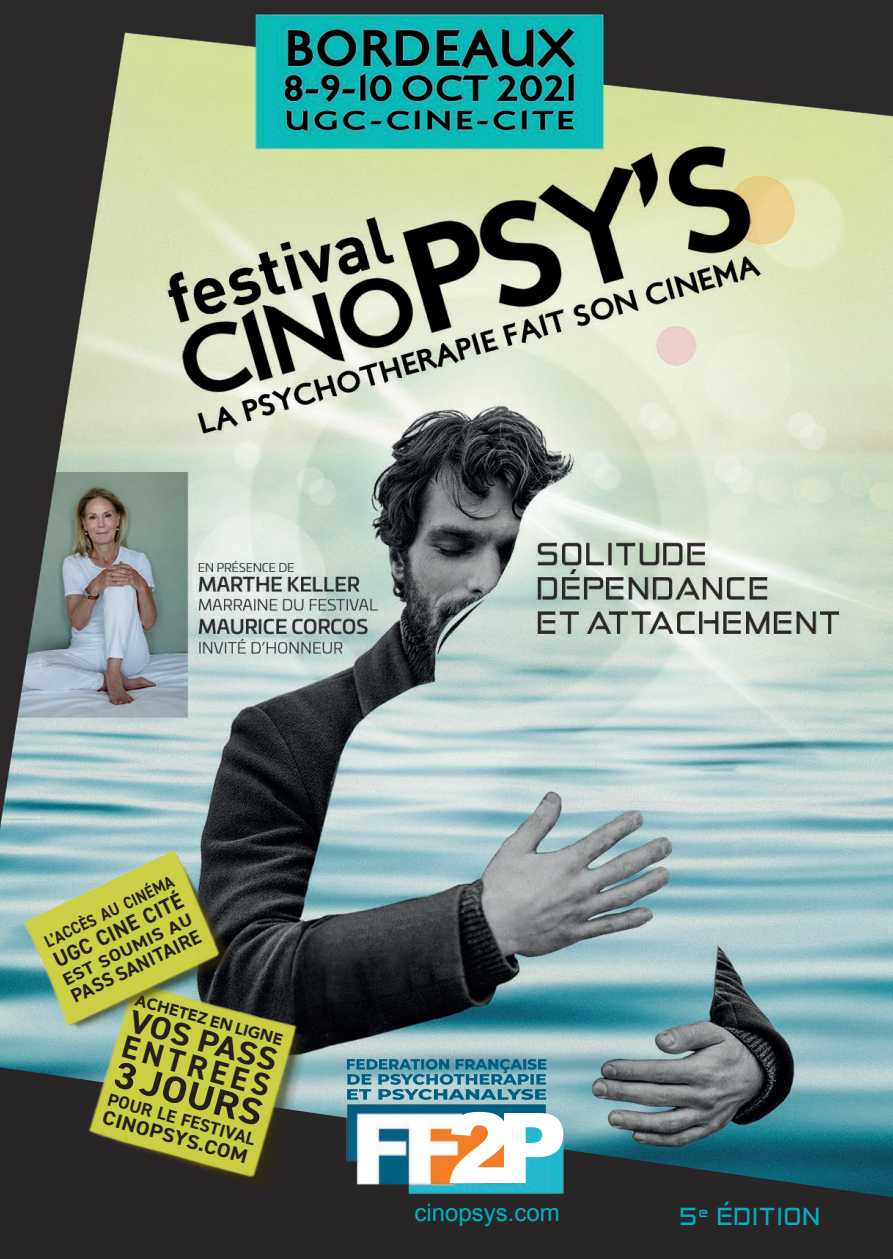
<style>
.page{position:relative;width:893px;height:1259px;background:#fff}
.page>*{position:absolute;margin:0;border:0;box-sizing:border-box;transform-origin:0 0}
.t1{font:700 37.5px "DIN2014";color:#231f20;scale:1.1 1}
.t2{font:700 32.1px "DIN2014";color:#231f20;scale:1.09 1}
.t3{font:700 32.1px "DIN2014";color:#231f20}
.t4{font:24px "Arial";color:#00b0be}
.t5{font:24px "Anita Semi square";color:#00b0be}
.t6{font:700 22.2px "DIN2014";color:#231f20}
.t7{font:700 20.1px "DIN2014";color:#231f20;scale:1.1 1}
.t8{font:700 19.8px "DIN2014";color:#231f20}
.t9{font:700 17.7px "DIN2014";color:#231f20}
.t10{font:700 17.1px "DIN2014";color:#231f20;scale:.9 1}
.t11{font:700 17.1px "DIN2014";color:#231f20;scale:1.15 1}
.t12{font:900 16.2px "Avenir";color:#231f20}
</style>
<div class="page">
<img style="left:0;top:0;width:893px;height:1067px">
<svg style="left:0;top:1067px;width:893px;height:192px;fill:#282527"></svg>
<img style="left:63px;top:959px;width:271px;height:255px">
<img style="left:2px;top:832px;width:243px;height:221px">
<img style="left:341px;top:1053px;width:227px;height:144px">
<p class="t10" style="left:41px;top:932px;width:159px;rotate:-26deg">L’ACCÈS AU CINÉMA</p>
<p class="t6" style="left:48px;top:948px;width:143px;rotate:-26deg">UGC CINE CITÉ</p>
<p class="t11" style="left:59px;top:970px;width:125px;rotate:-26deg">EST SOUMIS AU</p>
<p class="t8" style="left:67px;top:985px;width:143px;rotate:-26deg">PASS SANITAIRE</p>
<p class="t12" style="left:140px;top:985px;width:154px;rotate:16deg">ACHETEZ EN LIGNE</p>
<p class="t2" style="left:136px;top:999px;width:141px;rotate:16deg">VOS PASS</p>
<p class="t3" style="left:128px;top:1025px;width:154px;rotate:15deg">ENTREES</p>
<p class="t1" style="left:122px;top:1048px;width:140px;rotate:16deg">3 JOURS</p>
<p class="t9" style="left:111px;top:1088px;width:154px;rotate:15deg">POUR LE FESTIVAL</p>
<p class="t7" style="left:106px;top:1104px;width:138px;rotate:15deg">CINOPSYS.COM</p>
<p class="t4" style="left:414px;top:1196px;width:147px">cinopsys.com</p>
<p class="t5" style="left:681px;top:1201px;width:143px">5<sup>e</sup> ÉDITION</p>
</div>
